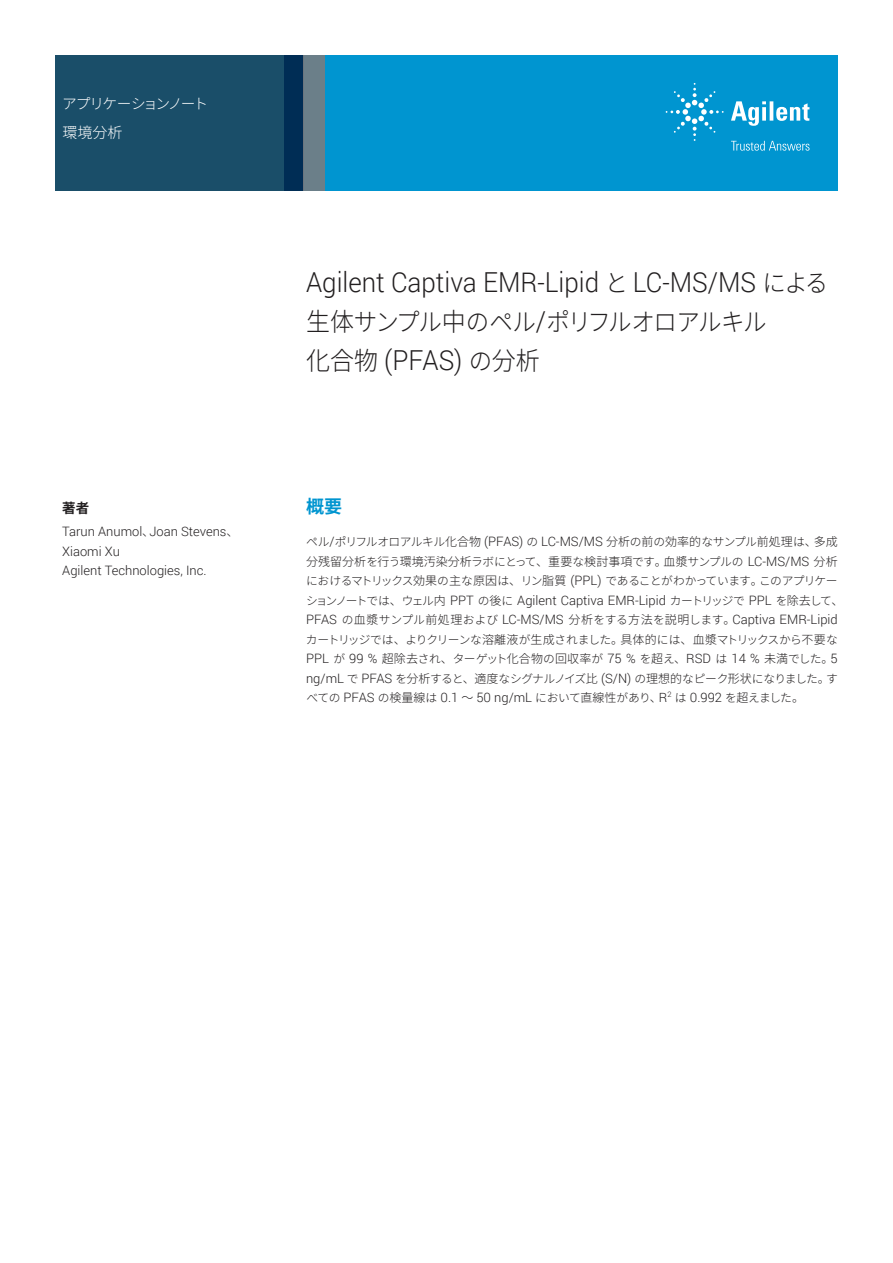
<style>
.page{position:relative;width:893px;height:1263px;background:#fff}
.page>*{position:absolute;margin:0;border:0;box-sizing:border-box;transform-origin:0 0}
.t1{font:300 27.6px "Roboto";color:#221f20;scale:.94 1}
.t2{font:300 25.05px "Noto Sans CJ Kjp";letter-spacing:-.055em;color:#221f20;scale:.94 1}
.t3{font:700 18px "Noto Sans CJ Kjp";color:#0095d0}
.t4{font:300 15px "Noto Sans CJ Kjp";color:#fff}
.t5{font:300 14.7px "Noto Sans CJ Kjp";letter-spacing:-.115em;color:#fff}
.t6{font:700 13.5px "Noto Sans CJ Kjp";color:#221f20}
.t7{font:300 12.9px/19.5px "Roboto";color:#221f20}
.t8{font:300 12px "Noto Sans CJ Kjp";letter-spacing:.005em;color:#221f20}
.t9{font:300 11.7px "Noto Sans CJ Kjp";letter-spacing:-.07em;color:#221f20}
.t10{font:300 7.5px "Roboto";color:#221f20}
.s1{font-family:"Noto Sans CJ Kjp";font-size:12px}
.s2{font-family:"Noto Sans CJ Kjp";font-size:25.05px}
.s3{font-size:25.5px}
.s4{font-family:"Roboto";font-size:27.6px}
.s5{font-family:"Noto Sans CJ Kjp";font-size:25.5px}
.s6{font-family:"Roboto";font-size:12.9px}
.s7{font-size:12px}
.s8{font-size:11.7px}
.s9{font-family:"Noto Sans CJ Kjp";font-size:11.7px}
</style>
<div class="page">
<div style="left:284px;top:55px;width:554px;height:135px;background:#0095d0"></div>
<svg style="left:55px;top:55px;width:249px;height:135px;fill:#1a4e69"></svg>
<div style="left:304px;top:55px;width:21px;height:135px;background:#6b7f89"></div>
<svg style="left:731px;top:101px;width:78px;height:25px"></svg>
<svg style="left:666px;top:83px;width:58px;height:58px"></svg>
<svg style="left:731px;top:141px;width:78px;height:10px"></svg>
<p class="t5" style="left:62px;top:95px;width:148px">アプリケーションノート</p>
<p class="t4" style="left:62px;top:124px;width:62px">環境分析</p>
<p class="t6" style="left:62px;top:500px;width:28px">著者</p>
<p class="t7" style="left:62px;top:521px;width:178px">Tarun Anumol<span class="s1">、</span>Joan Stevens<span class="s1">、<br></span>Xiaomi Xu<br>Agilent Technologies, Inc.</p>
<h1 class="t1" style="left:306px;top:263px;width:557px">Agilent Captiva EMR-Lipid <span class="s2">と</span> LC-MS/MS <span class="s2">による</span></h1>
<h2 class="t2" style="left:306px;top:307px;width:491px"><span class="s3">生体</span>サンプル<span class="s3">中</span>のペル<span class="s4">/</span>ポリフルオロアルキル</h2>
<h1 class="t1" style="left:306px;top:341px;width:250px"><span class="s5">化合物</span> (PFAS) <span class="s2">の</span><span class="s5">分析</span></h1>
<h3 class="t3" style="left:306px;top:496px;width:37px">概要</h3>
<p class="t9" style="left:306px;top:535px;width:533px">ペル<span class="s6">/</span>ポリフルオロアルキル<span class="s7">化合物</span> <span class="s6">(PFAS)</span> の <span class="s6">LC-MS/MS</span> <span class="s7">分析</span>の<span class="s7">前</span>の<span class="s7">効率的</span>なサンプル<span class="s7">前処理</span>は<span class="s7">、多成</span></p>
<p class="t8" style="left:306px;top:555px;width:533px">分残留分析<span class="s8">を</span>行<span class="s8">う</span>環境汚染分析<span class="s8">ラボにとって</span>、重要<span class="s8">な</span>検討事項<span class="s8">です</span>。血漿<span class="s8">サンプルの</span> <span class="s6">LC-MS/MS</span> 分析</p>
<p class="t9" style="left:306px;top:574px;width:533px">におけるマトリックス<span class="s7">効果</span>の<span class="s7">主</span>な<span class="s7">原因</span>は<span class="s7">、</span>リン<span class="s7">脂質</span> <span class="s6">(PPL)</span> であることがわかっています<span class="s7">。</span>このアプリケー</p>
<p class="t7" style="left:306px;top:590px;width:539px"><span class="s9">ションノートでは</span><span class="s1">、</span><span class="s9">ウェル</span><span class="s1">内</span> PPT <span class="s9">の</span><span class="s1">後</span><span class="s9">に</span> Agilent Captiva EMR-Lipid <span class="s9">カートリッジで</span> PPL <span class="s9">を</span><span class="s1">除去</span><span class="s9">して</span><span class="s1">、<br></span>PFAS <span class="s9">の</span><span class="s1">血漿</span><span class="s9">サンプル</span><span class="s1">前処理</span><span class="s9">および</span> LC-MS/MS <span class="s1">分析</span><span class="s9">をする</span><span class="s1">方法</span><span class="s9">を</span><span class="s1">説明</span><span class="s9">します</span><span class="s1">。</span>Captiva EMR-Lipid</p>
<p class="t9" style="left:306px;top:633px;width:533px">カートリッジでは<span class="s7">、</span>よりクリーンな<span class="s7">溶離液</span>が<span class="s7">生成</span>されました<span class="s7">。具体的</span>には<span class="s7">、血漿</span>マトリックスから<span class="s7">不要</span>な</p>
<p class="t7" style="left:306px;top:649px;width:533px">PPL <span class="s9">が</span> 99 % <span class="s1">超除去</span><span class="s9">され</span><span class="s1">、</span><span class="s9">ターゲット</span><span class="s1">化合物</span><span class="s9">の</span><span class="s1">回収率</span><span class="s9">が</span> 75 % <span class="s9">を</span><span class="s1">超</span><span class="s9">え</span><span class="s1">、</span>RSD <span class="s9">は</span> 14 % <span class="s1">未満</span><span class="s9">でした</span><span class="s1">。</span>5</p>
<p class="t9" style="left:306px;top:672px;width:533px"><span class="s6">ng/mL</span> で <span class="s6">PFAS</span> を<span class="s7">分析</span>すると<span class="s7">、適度</span>なシグナルノイズ<span class="s7">比</span> <span class="s6">(S/N)</span> の<span class="s7">理想的</span>なピーク<span class="s7">形状</span>になりました<span class="s7">。</span>す</p>
<p class="t7" style="left:306px;top:688px;width:363px"><span class="s9">べての</span> PFAS <span class="s9">の</span><span class="s1">検量線</span><span class="s9">は</span> 0.1 <span class="s1">～</span> 50 ng/mL <span class="s9">において</span><span class="s1">直線性</span><span class="s9">があり</span><span class="s1">、</span>R</p>
<p class="t10" style="left:667px;top:689px;width:6px">2</p>
<p class="t9" style="left:675px;top:691px;width:131px">は <span class="s6">0.992</span> を<span class="s7">超</span>えました<span class="s7">。</span></p>
</div>
